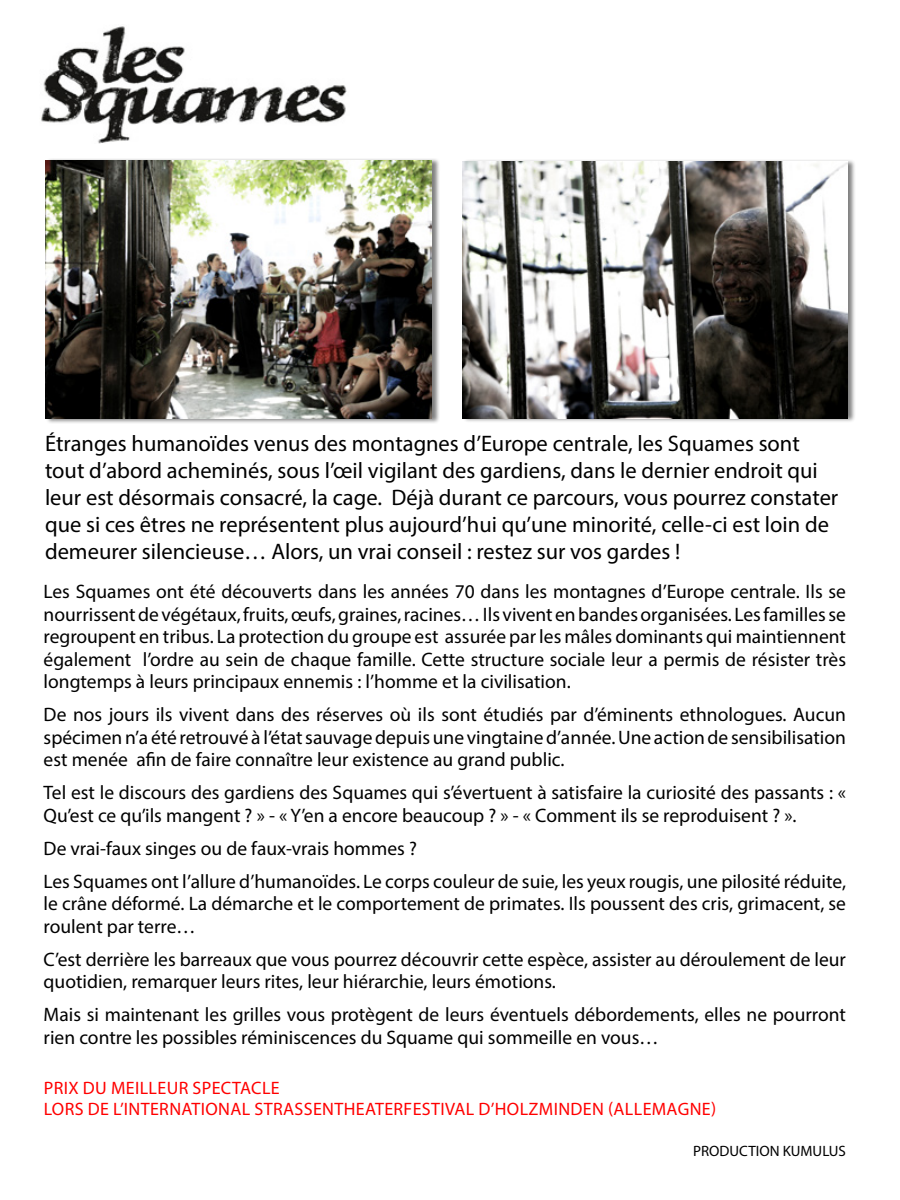
<style>
.page{position:relative;width:900px;height:1200px;background:#fff}
.page>*{position:absolute;margin:0;border:0;box-sizing:border-box;transform-origin:0 0}
.t1{font:22.5px/27px "Myriad Pro";color:#000}
.t2{font:19.5px/22.5px "Myriad Pro";color:#000;text-align:justify}
.t3{font:18px "Myriad Pro";letter-spacing:.02em;color:#f00}
.t4{font:15px "Myriad Pro";color:#000}
</style>
<div class="page">
<img style="left:41px;top:26px;width:306px;height:117px">
<div style="left:46px;top:158px;width:395px;height:266px;background:#000;opacity:.5"></div>
<img style="left:45px;top:161px;width:387px;height:257px">
<div style="left:463px;top:159px;width:393px;height:264px;background:#000;opacity:.5"></div>
<img style="left:462px;top:162px;width:385px;height:256px">
<p class="t1" style="left:45px;top:430px;width:795px">Étranges humanoïdes venus des montagnes d’Europe centrale, les Squames sont tout d’abord acheminés, sous l’œil vigilant des gardiens, dans le dernier endroit qui leur est désormais consacré, la cage. Déjà durant ce parcours, vous pourrez constater que si ces êtres ne représentent plus aujourd’hui qu’une minorité, celle-ci est loin de demeurer silencieuse… Alors, un vrai conseil : restez sur vos gardes !</p>
<p class="t2" style="left:44px;top:580px;width:804px">Les Squames ont été découverts dans les années 70 dans les montagnes d’Europe centrale. Ils se nourrissent de végétaux, fruits, œufs, graines, racines… Ils vivent en bandes organisées. Les familles se regroupent en tribus. La protection du groupe est assurée par les mâles dominants qui maintiennent également l’ordre au sein de chaque famille. Cette structure sociale leur a permis de résister très longtemps à leurs principaux ennemis : l’homme et la civilisation.</p>
<p class="t2" style="left:44px;top:703px;width:804px">De nos jours ils vivent dans des réserves où ils sont étudiés par d’éminents ethnologues. Aucun spécimen n’a été retrouvé à l’état sauvage depuis une vingtaine d’année. Une action de sensibilisation est menée afin de faire connaître leur existence au grand public.</p>
<p class="t2" style="left:44px;top:781px;width:804px">Tel est le discours des gardiens des Squames qui s’évertuent à satisfaire la curiosité des passants : «<br>Qu’est ce qu’ils mangent ? » - « Y’en a encore beaucoup ? » - « Comment ils se reproduisent ? ».</p>
<p class="t2" style="left:44px;top:837px;width:375px">De vrai-faux singes ou de faux-vrais hommes ?</p>
<p class="t2" style="left:44px;top:870px;width:804px">Les Squames ont l’allure d’humanoïdes. Le corps couleur de suie, les yeux rougis, une pilosité réduite, le crâne déformé. La démarche et le comportement de primates. Ils poussent des cris, grimacent, se roulent par terre…</p>
<p class="t2" style="left:44px;top:948px;width:804px">C’est derrière les barreaux que vous pourrez découvrir cette espèce, assister au déroulement de leur quotidien, remarquer leurs rites, leur hiérarchie, leurs émotions.</p>
<p class="t2" style="left:44px;top:1003px;width:804px">Mais si maintenant les grilles vous protègent de leurs éventuels débordements, elles ne pourront rien contre les possibles réminiscences du Squame qui sommeille en vous…</p>
<p class="t3" style="left:44px;top:1076px;width:238px">PRIX DU MEILLEUR SPECTACLE</p>
<p class="t3" style="left:44px;top:1098px;width:674px">LORS DE L’INTERNATIONAL STRASSENTHEATERFESTIVAL D’HOLZMINDEN (ALLEMAGNE)</p>
<p class="t4" style="left:693px;top:1142px;width:154px">PRODUCTION KUMULUS</p>
</div>
